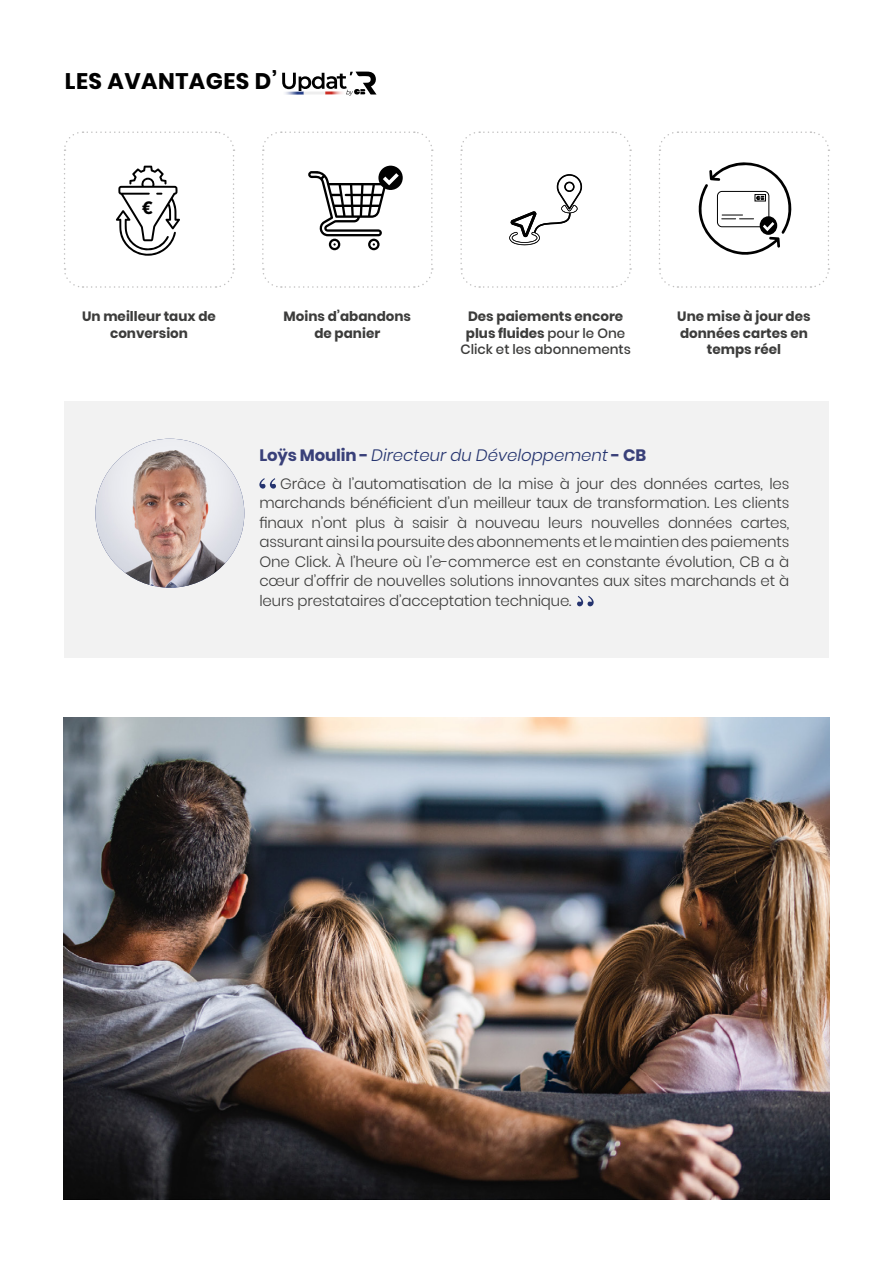
<style>
.page{position:relative;width:893px;height:1263px;background:#fff}
.page>*{position:absolute;margin:0;border:0;box-sizing:border-box;transform-origin:0 0}
.t1{font:700 22.5px "Poppins";letter-spacing:.02em;color:#000}
.t2{font:700 18px "Nort";color:#000}
.t3{font:italic 300 16.5px "Poppins";color:#25346f}
.t4{font:300 15px/19.5px "Poppins";letter-spacing:-.01em;color:#3c3c3b;text-align:justify}
.t5{font:700 13.5px/16.4px "Poppins";color:#3c3c3b;text-align:center}
.t6{font:500 13.5px/16.4px "Poppins";color:#3c3c3b;text-align:center}
.s1{font-weight:700}
.s2{font-weight:700;font-style:normal;color:#394079}
</style>
<div class="page">
<div style="left:64px;top:401px;width:764px;height:257px;background:#f2f2f2"></div>
<svg style="left:259px;top:478px;width:17px;height:11px"></svg>
<svg style="left:577px;top:596px;width:17px;height:10px"></svg>
<img style="left:95px;top:439px;width:149px;height:149px;border-radius:74px">
<img style="left:64px;top:718px;width:765px;height:481px">
<svg style="left:460px;top:131px;width:172px;height:157px"></svg>
<svg style="left:64px;top:131px;width:171px;height:157px"></svg>
<svg style="left:262px;top:131px;width:171px;height:157px"></svg>
<svg style="left:658px;top:131px;width:172px;height:157px"></svg>
<div style="left:755px;top:194px;width:11px;height:7px;border:1px solid #000"></div>
<svg style="left:282px;top:71px;width:95px;height:25px"></svg>
<p class="t1" style="left:65px;top:68px;width:214px">LES AVANTAGES D’</p>
<p class="t2" style="left:142px;top:195px;width:13px">€</p>
<p class="t5" style="left:82px;top:308px;width:135px">Un meilleur taux de conversion</p>
<p class="t5" style="left:284px;top:308px;width:129px">Moins d’abandons</p>
<p class="t5" style="left:314px;top:325px;width:67px">de panier</p>
<p class="t6" style="left:460px;top:308px;width:172px"><span class="s1">Des paiements encore plus fluides</span> pour le One<br>Click et les abonnements</p>
<p class="t5" style="left:677px;top:308px;width:135px">Une mise à jour des données cartes en temps réel</p>
<p class="t3" style="left:259px;top:445px;width:388px"><span class="s2">Loÿs Moulin -</span> Directeur du Développement <span class="s2">- CB</span></p>
<p class="t4" style="left:259px;top:474px;width:531px;text-indent:21px">Grâce à l’automatisation de la mise à jour des données cartes, les marchands bénéficient d’un meilleur taux de transformation. Les clients finaux n’ont plus à saisir à nouveau leurs nouvelles données cartes, assurant ainsi la poursuite des abonnements et le maintien des paiements One Click. À l’heure où l’e-commerce est en constante évolution, CB a à cœur d’offrir de nouvelles solutions innovantes aux sites marchands et à leurs prestataires d’acceptation technique.</p>
</div>
